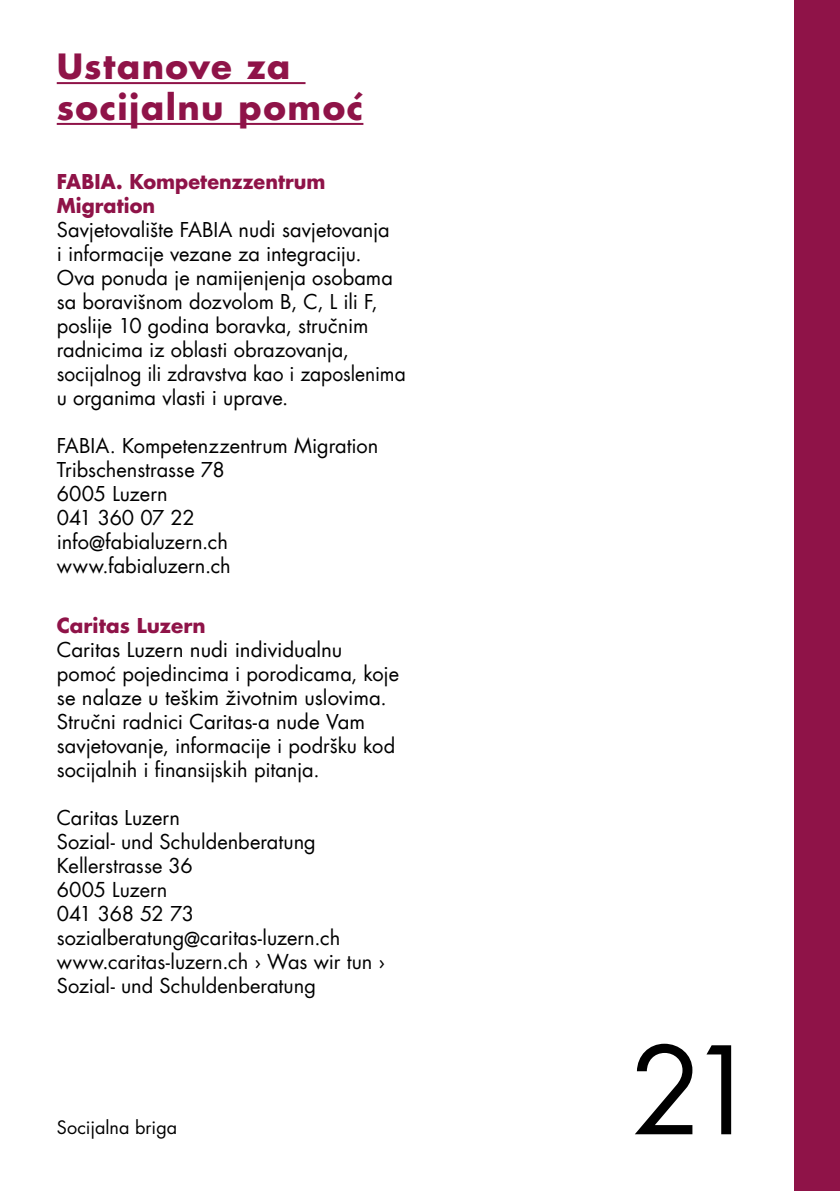
<style>
.page{position:relative;width:840px;height:1191px;background:#fff}
.page>*{position:absolute;margin:0;border:0;box-sizing:border-box;transform-origin:0 0}
.t1{font:118px "Futura LT";color:#000}
.t2{font:700 34px/40.8px "Futura Com";letter-spacing:.04em;color:#8f1348}
.t3{font:20px/24px "Futura Com";letter-spacing:-.005em;color:#000}
.t4{font:20px/24px "Futura LT";color:#000}
.t5{font:700 20px/24px "Futura Com";letter-spacing:.005em;color:#8f1348;scale:.96 1}
.t6{font:700 20px "Futura Com";letter-spacing:.005em;color:#8f1348}
.t7{font:18px "Futura LT";color:#000}
</style>
<div class="page">
<div style="left:794px;top:0;width:45px;height:1191px;background:#8f1348"></div>
<hr style="left:57px;top:82px;width:248px;height:2px;background:#8f1348">
<hr style="left:57px;top:123px;width:306px;height:2px;background:#8f1348">
<h2 class="t2" style="left:57px;top:45px;width:308px">Ustanove za socijalnu pomoć</h2>
<p class="t5" style="left:57px;top:169px;width:281px">FABIA. Kompetenzzentrum<br>Migration</p>
<p class="t3" style="left:57px;top:217px;width:350px">Savjetovalište FABIA nudi savjetovanja<br>i informacije vezane za integraciju.<br>Ova ponuda je namijenjenja osobama sa boravišnom dozvolom B, C, L ili F, poslije 10 godina boravka, stručnim radnicima iz oblasti obrazovanja, socijalnog ili zdravstva kao i zaposlenima u organima vlasti i uprave.</p>
<p class="t3" style="left:57px;top:433px;width:323px">FABIA. Kompetenzzentrum Migration<br>Tribschenstrasse 78<br>6005 Luzern<br>041 360 07 22<br>info@fabialuzern.ch www.fabialuzern.ch</p>
<p class="t6" style="left:57px;top:610px;width:150px">Caritas Luzern</p>
<p class="t3" style="left:57px;top:637px;width:344px">Caritas Luzern nudi individualnu pomoć pojedincima i porodicama, koje se nalaze u teškim životnim uslovima.<br>Stručni radnici Caritas-a nude Vam savjetovanje, informacije i podršku kod socijalnih i finansijskih pitanja.</p>
<p class="t3" style="left:57px;top:805px;width:260px">Caritas Luzern<br>Sozial- und Schuldenberatung</p>
<p class="t4" style="left:57px;top:854px;width:137px">Kellerstrasse 36<br>6005 Luzern</p>
<p class="t3" style="left:57px;top:901px;width:285px">041 368 52 73 sozialberatung@caritas-luzern.ch</p>
<p class="t4" style="left:57px;top:950px;width:330px">www.caritas-luzern.ch › Was wir tun ›<br>Sozial- und Schuldenberatung</p>
<p class="t7" style="left:57px;top:1116px;width:122px">Socijalna briga</p>
<h1 class="t1" style="left:629px;top:1015px;width:132px">21</h1>
</div>
